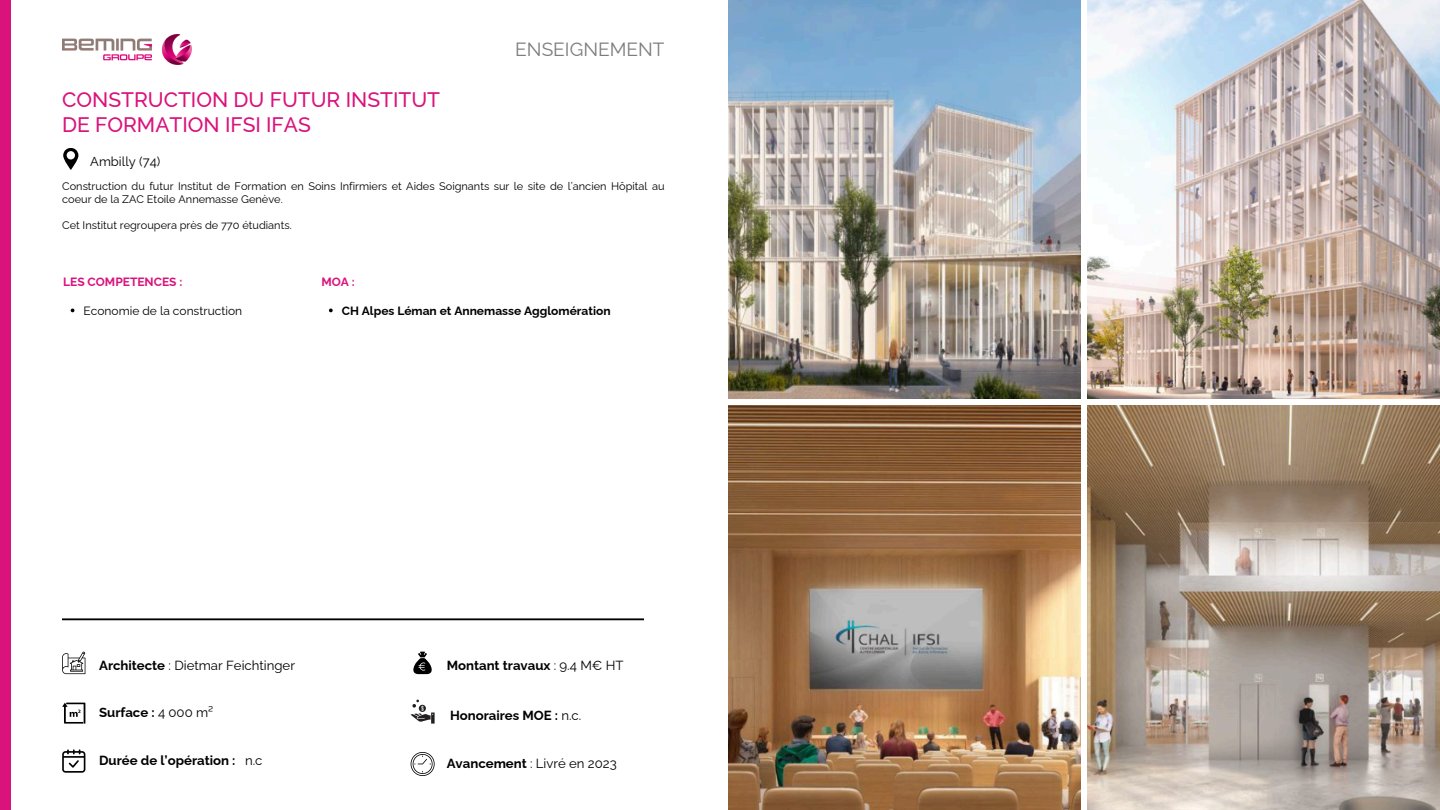
<style>
.page{position:relative;width:1440px;height:810px;background:#fff}
.page>*{position:absolute;margin:0;border:0;box-sizing:border-box;transform-origin:0 0}
.t1{font:500 21px/24.8px "Raleway";color:#da127c}
.t2{font:19.1px "Raleway";color:#7e7c7c}
.t3{font:700 13.2px "Raleway";color:#000}
.t4{font:13.2px "Raleway";color:#000}
.t5{font:13px "Raleway";color:#000}
.t6{font:700 12px "Raleway";color:#000}
.t7{font:12px "Raleway";color:#000}
.t8{font:700 12px "Raleway";color:#da127c}
.t9{font:11px/12.8px "Raleway";color:#000}
.s1{font-weight:700}
.s2{font-weight:400}
</style>
<div class="page">
<div style="left:0;top:0;width:11px;height:810px;background:#da127c"></div>
<img style="left:62px;top:34px;width:130px;height:30px">
<svg style="left:63px;top:148px;width:15px;height:22px"></svg>
<svg style="left:62px;top:652px;width:23px;height:22px"></svg>
<svg style="left:62px;top:703px;width:23px;height:21px"></svg>
<svg style="left:413px;top:652px;width:19px;height:22px"></svg>
<svg style="left:411px;top:700px;width:24px;height:24px"></svg>
<svg style="left:62px;top:749px;width:23px;height:24px"></svg>
<svg style="left:411px;top:752px;width:24px;height:24px"></svg>
<svg style="left:62px;top:618px;width:581px;height:2px"></svg>
<img style="left:1088px;top:405px;width:352px;height:405px">
<img style="left:728px;top:0;width:352px;height:398px">
<svg style="left:329px;top:309px;width:4px;height:3px"></svg>
<img style="left:728px;top:405px;width:352px;height:405px">
<img style="left:1088px;top:0;width:352px;height:398px">
<h4 class="t1" style="left:62px;top:88px;width:379px">CONSTRUCTION DU FUTUR INSTITUT<br>DE FORMATION IFSI IFAS</h4>
<p class="t5" style="left:90px;top:154px;width:72px">Ambilly (74)</p>
<h2 class="t2" style="left:515px;top:38px;width:151px">ENSEIGNEMENT</h2>
<h1 class="t9" style="left:62px;top:180px;width:604px">Construction du futur Institut de Formation en Soins Infirmiers et Aides Soignants sur le site de l’ancien Hôpital au coeur de la ZAC Etoile Annemasse Genève.</h1>
<p class="t9" style="left:62px;top:218px;width:231px">Cet Institut regroupera près de 770 étudiants.</p>
<p class="t8" style="left:63px;top:275px;width:121px">LES COMPETENCES :</p>
<h4 class="t7" style="left:84px;top:303px;width:160px">Economie de la construction</h4>
<p class="t8" style="left:321px;top:275px;width:35px">MOA :</p>
<h4 class="t6" style="left:342px;top:303px;width:270px">CH Alpes Léman et Annemasse Agglomération</h4>
<p class="t4" style="left:99px;top:657px;width:197px"><span class="s1">Architecte</span> : Dietmar Feichtinger</p>
<h3 class="t3" style="left:99px;top:704px;width:116px">Surface : <span class="s2">4 000 m²</span></h3>
<p class="t3" style="left:99px;top:753px;width:165px">Durée de l’opération : <span class="s2">n.c</span></p>
<h3 class="t3" style="left:447px;top:658px;width:178px">Montant travaux <span class="s2">: 9.4 M€ HT</span></h3>
<h4 class="t3" style="left:450px;top:707px;width:133px">Honoraires MOE : <span class="s2">n.c.</span></h4>
<h4 class="t4" style="left:447px;top:756px;width:172px"><span class="s1">Avancement</span> : Livré en 2023</h4>
</div>
